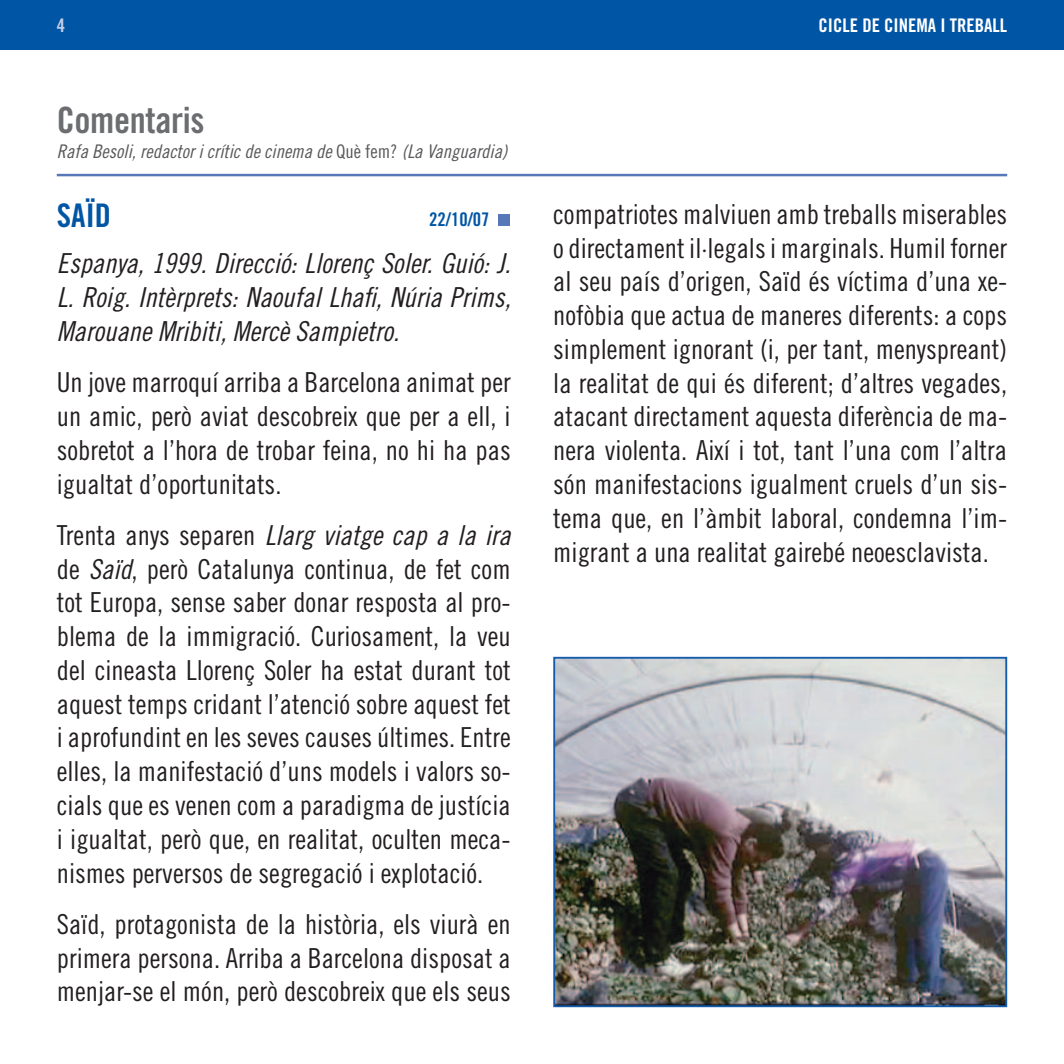
<style>
.page{position:relative;width:1064px;height:1064px;background:#fff}
.page>*{position:absolute;margin:0;border:0;box-sizing:border-box;transform-origin:0 0}
.t1{font:36.25px "Trade Gothic Bold Cond Twenty";letter-spacing:-.01em;color:#6c6d70}
.t2{font:32.5px "Trade Gothic Bold Cond Twenty";color:#0155a5}
.t3{font:27.5px/33.8px "Trade Gothic Cond Eighteen";color:#231f20;text-align:justify}
.t4{font:27.5px/33.8px "Trade Gothic Cond Eighteen Obl";color:#231f20;text-align:justify}
.t5{font:18.75px "Trade Gothic Cond Eighteen Obl";color:#57585a}
.t6{font:18.75px "Trade Gothic Bold Cond Twenty";color:#fff}
.t7{font:18.75px "Trade Gothic Bold Cond Twenty";color:#0155a5}
.t8{font:18.75px "Trade Gothic Bold Cond Twenty";color:#c6cde7}
.s1{font-family:"Trade Gothic Cond Eighteen"}
.s2{font-family:"Trade Gothic Cond Eighteen Obl"}
</style>
<div class="page">
<div style="left:0;top:0;width:1063px;height:50px;background:#0155a5"></div>
<hr style="left:1063px;top:0;width:1px;height:50px;background:#0155a5">
<hr style="left:57px;top:174px;width:949px;height:2px;background:#5777b9">
<img style="left:556px;top:659px;width:447px;height:344px">
<div style="left:553px;top:656px;width:453px;height:350px;border:2px solid #135cab"></div>
<div style="left:498px;top:214px;width:11px;height:12px;background:#5777b9"></div>
<p class="t8" style="left:57px;top:14px;width:10px">4</p>
<h1 class="t1" style="left:57px;top:98px;width:149px">Comentaris</h1>
<p class="t5" style="left:57px;top:140px;width:452px">Rafa Besoli, redactor i crític de cinema de <span class="s1">Què fem?</span> (La Vanguardia)</p>
<p class="t2" style="left:57px;top:196px;width:56px">SAÏD</p>
<p class="t7" style="left:429px;top:208px;width:62px">22/10/07</p>
<p class="t4" style="left:57px;top:246px;width:455px">Espanya, 1999. Direcció: Llorenç Soler. Guió: J.<br>L. Roig. Intèrprets: Naoufal Lhafi, Núria Prims, Marouane Mribiti, Mercè Sampietro.</p>
<p class="t3" style="left:57px;top:365px;width:455px">Un jove marroquí arriba a Barcelona animat per un amic, però aviat descobreix que per a ell, i sobretot a l’hora de trobar feina, no hi ha pas igualtat d’oportunitats.</p>
<p class="t4" style="left:57px;top:517px;width:455px"><span class="s1">Trenta anys separen</span> Llarg viatge cap a la ira</p>
<p class="t3" style="left:57px;top:551px;width:455px">de <span class="s2">Saïd</span>, però Catalunya continua, de fet com tot Europa, sense saber donar resposta al pro&shy;blema de la immigració. Curiosament, la veu del cineasta Llorenç Soler ha estat durant tot aquest temps cridant l’atenció sobre aquest fet i aprofundint en les seves causes últimes. Entre elles, la manifestació d’uns models i valors so&shy;cials que es venen com a paradigma de justícia i igualtat, però que, en realitat, oculten meca&shy;nismes perversos de segregació i explotació.</p>
<p class="t3" style="left:57px;top:906px;width:455px">Saïd, protagonista de la història, els viurà en primera persona. Arriba a Barcelona disposat a menjar-se el món, però descobreix que els seus</p>
<p class="t6" style="left:818px;top:14px;width:190px">CICLE DE CINEMA I TREBALL</p>
<p class="t3" style="left:553px;top:197px;width:455px">compatriotes malviuen amb treballs miserables o directament il·legals i marginals. Humil forner al seu país d’origen, Saïd és víctima d’una xe&shy;nofòbia que actua de maneres diferents: a cops simplement ignorant (i, per tant, menyspreant) la realitat de qui és diferent; d’altres vegades, atacant directament aquesta diferència de ma&shy;nera violenta. Així i tot, tant l’una com l’altra són manifestacions igualment cruels d’un sis&shy;tema que, en l’àmbit laboral, condemna l’im&shy;migrant a una realitat gairebé neoesclavista.</p>
</div>
